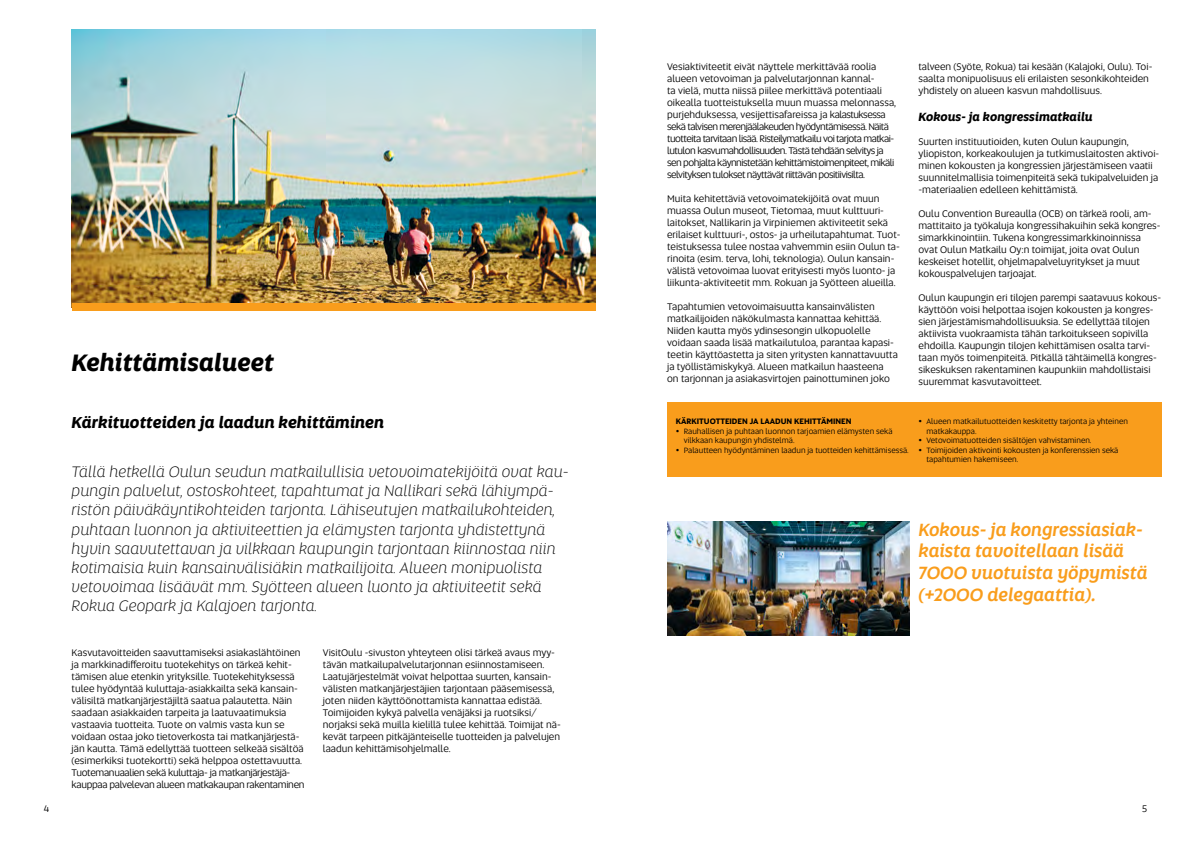
<style>
.page{position:relative;width:1191px;height:842px;background:#fff}
.page>*{position:absolute;margin:0;border:0;box-sizing:border-box;transform-origin:0 0}
.t1{font:italic 700 24px "Altis";color:#000}
.t2{font:italic 500 18px/21.6px "Altis";letter-spacing:-.01em;color:#f99d1c}
.t3{font:italic 300 16px/19.2px "Altis";color:#000}
.t4{font:italic 700 16px "Altis";color:#000}
.t5{font:italic 700 12px "Altis";color:#000}
.t6{font:10px/12px "Altis";color:#000}
.t7{font:10px/12px "Altis";letter-spacing:-.05em;color:#000}
.t8{font:8px/9.6px "Altis";color:#000}
.t9{font:700 8px "Altis";color:#000}
</style>
<div class="page">
<img style="left:72px;top:30px;width:523px;height:274px">
<img style="left:667px;top:522px;width:243px;height:113px">
<div style="left:72px;top:304px;width:523px;height:7px;background:#f99d1c"></div>
<div style="left:667px;top:403px;width:494px;height:74px;background:#f99d1c"></div>
<h1 class="t1" style="left:72px;top:345px;width:204px">Kehittämisalueet</h1>
<h3 class="t4" style="left:72px;top:410px;width:314px">Kärkituotteiden ja laadun kehittäminen</h3>
<p class="t3" style="left:72px;top:461px;width:499px">Tällä hetkellä Oulun seudun matkailullisia vetovoimatekijöitä ovat kau&shy;pungin palvelut, ostoskohteet, tapahtumat ja Nallikari sekä lähiympä&shy;ristön päiväkäyntikohteiden tarjonta. Lähiseutujen matkailukohteiden, puhtaan luonnon ja aktiviteettien ja elämysten tarjonta yhdistettynä hyvin saavutettavan ja vilkkaan kaupungin tarjontaan kiinnostaa niin kotimaisia kuin kansainvälisiäkin matkailijoita. Alueen monipuolista vetovoimaa lisäävät mm. Syötteen alueen luonto ja aktiviteetit sekä Rokua Geopark ja Kalajoen tarjonta.</p>
<p class="t6" style="left:72px;top:646px;width:234px">Kasvutavoitteiden saavuttamiseksi asiakaslähtöinen ja markkinadifferoitu tuotekehitys on tärkeä kehit&shy;tämisen alue etenkin yrityksille. Tuotekehityksessä tulee hyödyntää kuluttaja-asiakkailta sekä kansain&shy;välisiltä matkanjärjestäjiltä saatua palautetta. Näin saadaan asiakkaiden tarpeita ja laatuvaatimuksia vastaavia tuotteita. Tuote on valmis vasta kun se voidaan ostaa joko tietoverkosta tai matkanjärjestä&shy;jän kautta. Tämä edellyttää tuotteen selkeää sisältöä (esimerkiksi tuotekortti) sekä helppoa ostettavuutta.<br>Tuotemanuaalien sekä kuluttaja- ja matkanjärjestäjä&shy;kauppaa palvelevan alueen matkakaupan rakentaminen</p>
<p class="t6" style="left:323px;top:646px;width:239px">VisitOulu -sivuston yhteyteen olisi tärkeä avaus myy&shy;tävän matkailupalvelutarjonnan esiinnostamiseen.<br>Laatujärjestelmät voivat helpottaa suurten, kansain&shy;välisten matkanjärjestäjien tarjontaan pääsemisessä, joten niiden käyttöönottamista kannattaa edistää.<br>Toimijoiden kykyä palvella venäjäksi ja ruotsiksi/ norjaksi sekä muilla kielillä tulee kehittää. Toimijat nä&shy;kevät tarpeen pitkäjänteiselle tuotteiden ja palvelujen laadun kehittämisohjelmalle.</p>
<p class="t7" style="left:667px;top:60px;width:230px">Vesiaktiviteetit eivät näyttele merkittävää roolia alueen vetovoiman ja palvelutarjonnan kannal-<br>ta vielä, mutta niissä piilee merkittävä potentiaali oikealla tuotteistuksella muun muassa melonnassa, purjehduksessa, vesijettisafareissa ja kalastuksessa sekä talvisen merenjäälakeuden hyödyntämisessä. Näitä tuotteita tarvitaan lisää. Risteilymatkailu voi tarjota matkai&shy;lutulon kasvumahdollisuuden. Tästä tehdään selvitys ja sen pohjalta käynnistetään kehittämistoimenpiteet, mikäli selvityksen tulokset näyttävät riittävän positiivisilta.</p>
<p class="t6" style="left:667px;top:192px;width:235px">Muita kehitettäviä vetovoimatekijöitä ovat muun muassa Oulun museot, Tietomaa, muut kulttuuri&shy;laitokset, Nallikarin ja Virpiniemen aktiviteetit sekä erilaiset kulttuuri-, ostos- ja urheilutapahtumat. Tuot&shy;teistuksessa tulee nostaa vahvemmin esiin Oulun ta&shy;rinoita (esim. terva, lohi, teknologia). Oulun kansain&shy;välistä vetovoimaa luovat erityisesti myös luonto- ja liikunta-aktiviteetit mm. Rokuan ja Syötteen alueilla.</p>
<p class="t6" style="left:667px;top:300px;width:232px">Tapahtumien vetovoimaisuutta kansainvälisten matkailijoiden näkökulmasta kannattaa kehittää.<br>Niiden kautta myös ydinsesongin ulkopuolelle voidaan saada lisää matkailutuloa, parantaa kapasi&shy;teetin käyttöastetta ja siten yritysten kannattavuutta ja työllistämiskykyä. Alueen matkailun haasteena<br>on tarjonnan ja asiakasvirtojen painottuminen joko</p>
<p class="t6" style="left:918px;top:60px;width:235px">talveen (Syöte, Rokua) tai kesään (Kalajoki, Oulu). Toi&shy;saalta monipuolisuus eli erilaisten sesonkikohteiden yhdistely on alueen kasvun mahdollisuus.</p>
<p class="t5" style="left:918px;top:107px;width:176px">Kokous- ja kongressimatkailu</p>
<p class="t6" style="left:918px;top:135px;width:242px">Suurten instituutioiden, kuten Oulun kaupungin, yliopiston, korkeakoulujen ja tutkimuslaitosten aktivoi&shy;minen kokousten ja kongressien järjestämiseen vaatii suunnitelmallisia toimenpiteitä sekä tukipalveluiden ja -materiaalien edelleen kehittämistä.</p>
<p class="t6" style="left:918px;top:207px;width:243px">Oulu Convention Bureaulla (OCB) on tärkeä rooli, am&shy;mattitaito ja työkaluja kongressihakuihin sekä kongres&shy;simarkkinointiin. Tukena kongressimarkkinoinnissa ovat Oulun Matkailu Oy:n toimijat, joita ovat Oulun keskeiset hotellit, ohjelmapalveluyritykset ja muut kokouspalvelujen tarjoajat.</p>
<p class="t6" style="left:918px;top:291px;width:244px">Oulun kaupungin eri tilojen parempi saatavuus kokous&shy;käyttöön voisi helpottaa isojen kokousten ja kongres&shy;sien järjestämismahdollisuuksia. Se edellyttää tilojen aktiivista vuokraamista tähän tarkoitukseen sopivilla ehdoilla. Kaupungin tilojen kehittämisen osalta tarvi&shy;taan myös toimenpiteitä. Pitkällä tähtäimellä kongres&shy;sikeskuksen rakentaminen kaupunkiin mahdollistaisi suuremmat kasvutavoitteet.</p>
<p class="t9" style="left:676px;top:415px;width:177px">KÄRKITUOTTEIDEN JA LAADUN KEHITTÄMINEN</p>
<p class="t8" style="left:684px;top:426px;width:210px;text-indent:-8px">• Rauhallisen ja puhtaan luonnon tarjoamien elämysten sekä vilkkaan kaupungin yhdistelmä.</p>
<p class="t8" style="left:676px;top:445px;width:234px">• Palautteen hyödyntäminen laadun ja tuotteiden kehittämisessä.</p>
<p class="t8" style="left:926px;top:416px;width:203px;text-indent:-8px">• Alueen matkailutuotteiden keskitetty tarjonta ja yhteinen matkakauppa.</p>
<p class="t8" style="left:918px;top:435px;width:174px">• Vetovoimatuotteiden sisältöjen vahvistaminen.</p>
<p class="t8" style="left:926px;top:445px;width:193px;text-indent:-8px">• Toimijoiden aktivointi kokousten ja konferenssien sekä tapahtumien hakemiseen.</p>
<h2 class="t2" style="left:918px;top:518px;width:231px">Kokous- ja kongressiasiak&shy;kaista tavoitellaan lisää<br>7000 vuotuista yöpymistä (+2000 delegaattia).</h2>
<p class="t6" style="left:44px;top:802px;width:7px">4</p>
<p class="t6" style="left:1142px;top:802px;width:7px">5</p>
</div>
